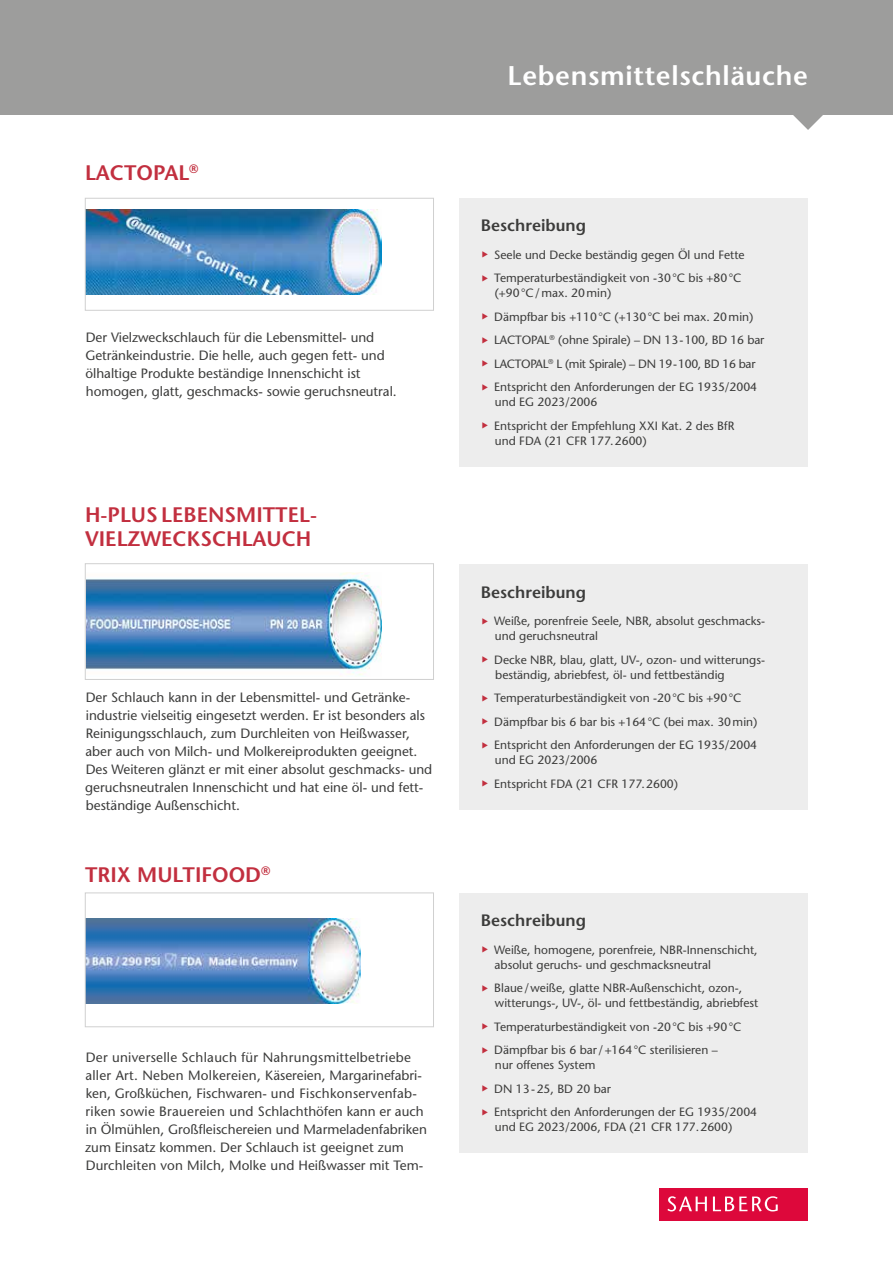
<style>
.page{position:relative;width:893px;height:1263px;background:#fff}
.page>*{position:absolute;margin:0;border:0;box-sizing:border-box;transform-origin:0 0}
.t1{font:600 27px "Stone Sans";letter-spacing:.025em;color:#fff}
.t2{font:600 21px/24px "Stone Sans";color:#c22f3f}
.t3{font:600 16.5px "Stone Sans";color:#3c3c3b}
.t4{font:13.5px/18px "Stone Sans";color:#3c3c3b}
.t5{font:12px/15px "Stone Sans";color:#3c3c3b}
.t6{font:12px "Stone Sans";letter-spacing:-.025em;color:#3c3c3b}
.s1{color:#c22f3f}
</style>
<div class="page">
<div style="left:659px;top:1188px;width:149px;height:32px;background:#dd083b"></div>
<svg style="left:667px;top:1196px;width:40px;height:15px"></svg>
<svg style="left:713px;top:1196px;width:65px;height:15px"></svg>
<div style="left:0;top:0;width:893px;height:115px;background:#9d9d9c"></div>
<div style="left:459px;top:893px;width:349px;height:259px;background:#ededed"></div>
<img style="left:87px;top:918px;width:274px;height:85px">
<div style="left:85px;top:893px;width:349px;height:134px;border:1px solid #d0d0d0"></div>
<div style="left:459px;top:198px;width:349px;height:268px;background:#ededed"></div>
<img style="left:87px;top:210px;width:294px;height:85px">
<div style="left:85px;top:198px;width:349px;height:112px;border:1px solid #d0d0d0"></div>
<svg style="left:793px;top:115px;width:30px;height:15px"></svg>
<div style="left:459px;top:565px;width:349px;height:245px;background:#ededed"></div>
<div style="left:85px;top:563px;width:349px;height:117px;border:1px solid #d0d0d0"></div>
<img style="left:86px;top:573px;width:296px;height:104px">
<h2 class="t2" style="left:85px;top:161px;width:115px">LACTOPAL<sup>®</sup></h2>
<p class="t4" style="left:85px;top:328px;width:313px">Der Vielzweckschlauch für die Lebensmittel- und Getränkeindustrie. Die helle, auch gegen fett- und ölhaltige Produkte beständige Innenschicht ist homogen, glatt, geschmacks- sowie geruchsneutral.</p>
<h2 class="t2" style="left:85px;top:503px;width:233px">H-PLUS LEBENSMITTEL-<br>VIELZWECKSCHLAUCH</h2>
<p class="t4" style="left:85px;top:688px;width:349px">Der Schlauch kann in der Lebensmittel- und Getränke&shy;industrie vielseitig eingesetzt werden. Er ist besonders als Reinigungsschlauch, zum Durchleiten von Heißwasser, aber auch von Milch- und Molkereiprodukten geeignet.<br>Des Weiteren glänzt er mit einer absolut geschmacks- und geruchsneutralen Innenschicht und hat eine öl- und fett&shy;beständige Außenschicht.</p>
<h2 class="t2" style="left:85px;top:863px;width:187px">TRIX MULTIFOOD<sup>®</sup></h2>
<p class="t4" style="left:85px;top:1048px;width:343px">Der universelle Schlauch für Nahrungsmittelbetriebe aller Art. Neben Molkereien, Käsereien, Margarinefabri&shy;ken, Großküchen, Fischwaren- und Fischkonservenfab&shy;riken sowie Brauereien und Schlachthöfen kann er auch in Ölmühlen, Großfleischereien und Marmeladenfabriken zum Einsatz kommen. Der Schlauch ist geeignet zum Durchleiten von Milch, Molke und Heißwasser mit Tem-</p>
<h1 class="t1" style="left:508px;top:59px;width:302px">Lebensmittelschläuche</h1>
<h3 class="t3" style="left:481px;top:215px;width:107px">Beschreibung</h3>
<p class="t5" style="left:482px;top:247px;width:264px"><span class="s1">◆</span> Seele und Decke beständig gegen Öl und Fette</p>
<p class="t5" style="left:495px;top:271px;width:248px;text-indent:-13px"><span class="s1">◆</span> Temperaturbeständigkeit von -30°C bis +80°C (+90°C/max. 20min)</p>
<p class="t5" style="left:482px;top:309px;width:273px"><span class="s1">◆</span> Dämpfbar bis +110°C (+130°C bei max. 20min)</p>
<p class="t5" style="left:482px;top:333px;width:284px"><span class="s1">◆</span> LACTOPAL<sup>®</sup> (ohne Spirale) – DN 13-100, BD 16 bar</p>
<p class="t6" style="left:482px;top:356px;width:275px"><span class="s1">◆</span> LACTOPAL<sup>®</sup> L (mit Spirale) – DN 19-100, BD 16 bar</p>
<p class="t5" style="left:495px;top:380px;width:264px;text-indent:-13px"><span class="s1">◆</span> Entspricht den Anforderungen der EG 1935/2004 und EG 2023/2006</p>
<p class="t5" style="left:495px;top:418px;width:241px;text-indent:-13px"><span class="s1">◆</span> Entspricht der Empfehlung XXI Kat. 2 des BfR und FDA (21 CFR 177.2600)</p>
<h3 class="t3" style="left:481px;top:582px;width:107px">Beschreibung</h3>
<p class="t5" style="left:495px;top:614px;width:272px;text-indent:-13px"><span class="s1">◆</span> Weiße, porenfreie Seele, NBR, absolut geschmacks&shy;und geruchsneutral</p>
<p class="t5" style="left:495px;top:652px;width:271px;text-indent:-14px"><span class="s1">◆</span> Decke NBR, blau, glatt, UV-, ozon- und witterungs&shy;beständig, abriebfest, öl- und fettbeständig</p>
<p class="t5" style="left:482px;top:691px;width:261px"><span class="s1">◆</span> Temperaturbeständigkeit von -20°C bis +90°C</p>
<p class="t5" style="left:482px;top:714px;width:277px"><span class="s1">◆</span> Dämpfbar bis 6 bar bis +164°C (bei max. 30min)</p>
<p class="t5" style="left:495px;top:738px;width:264px;text-indent:-13px"><span class="s1">◆</span> Entspricht den Anforderungen der EG 1935/2004 und EG 2023/2006</p>
<p class="t5" style="left:482px;top:776px;width:198px"><span class="s1">◆</span> Entspricht FDA (21 CFR 177.2600)</p>
<h3 class="t3" style="left:481px;top:910px;width:107px">Beschreibung</h3>
<p class="t5" style="left:495px;top:942px;width:265px;text-indent:-13px"><span class="s1">◆</span> Weiße, homogene, porenfreie, NBR-Innenschicht, absolut geruchs- und geschmacksneutral</p>
<p class="t5" style="left:495px;top:980px;width:265px;text-indent:-13px"><span class="s1">◆</span> Blaue/weiße, glatte NBR-Außenschicht, ozon-, witterungs-, UV-, öl- und fettbeständig, abriebfest</p>
<p class="t5" style="left:482px;top:1019px;width:261px"><span class="s1">◆</span> Temperaturbeständigkeit von -20°C bis +90°C</p>
<p class="t5" style="left:495px;top:1042px;width:224px;text-indent:-13px"><span class="s1">◆</span> Dämpfbar bis 6 bar/+164°C sterilisieren – nur offenes System</p>
<p class="t5" style="left:482px;top:1081px;width:131px"><span class="s1">◆</span> DN 13-25, BD 20 bar</p>
<p class="t5" style="left:495px;top:1104px;width:264px;text-indent:-13px"><span class="s1">◆</span> Entspricht den Anforderungen der EG 1935/2004 und EG 2023/2006, FDA (21 CFR 177.2600)</p>
</div>
